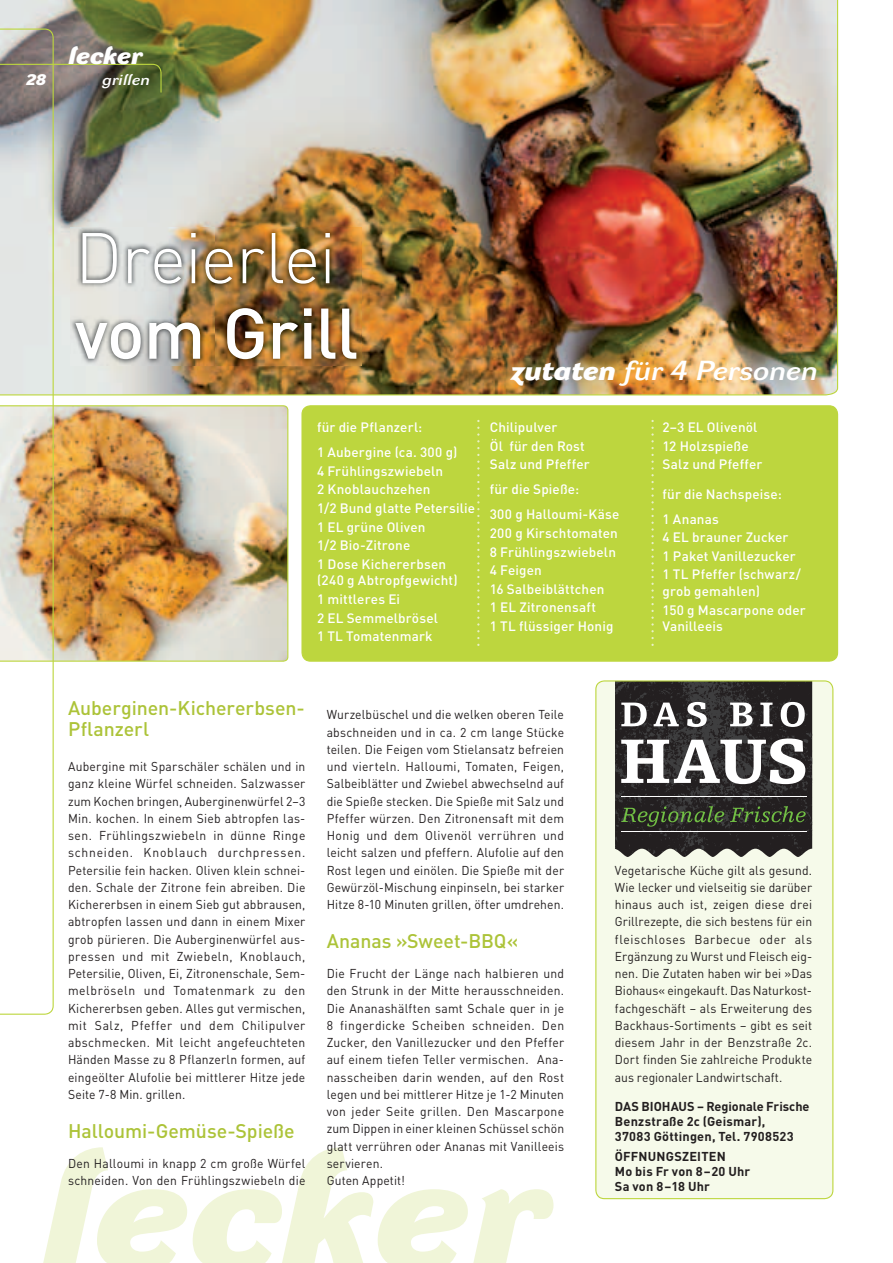
<style>
.page{position:relative;width:893px;height:1263px;background:#fff}
.page>*{position:absolute;margin:0;border:0;box-sizing:border-box;transform-origin:0 0}
.t1{font:italic 700 164.25px "Dyna Grotesk DXE";color:#f0f5d8}
.t2{font:300 70.5px "DIN";letter-spacing:-.02em;color:#fff}
.t3{font:500 70.5px "DIN";color:#fff}
.t4{font:italic 700 27px "Dyna Grotesk LXE";letter-spacing:-.01em;color:#fff}
.t5{font:italic 700 24px "Dyna Grotesk DXE";color:#fff}
.t6{font:500 19.5px/21px "DIN";letter-spacing:-.005em;color:#acc338}
.t7{font:italic 700 15px "Dyna Grotesk LXE";color:#fff}
.t8{font:italic 700 15px "Dyna Grotesk DXE";color:#fff}
.t9{font:500 13.5px/18.6px "DIN";letter-spacing:.01em;color:#fff}
.t10{font:12.75px/17.2px "DIN";letter-spacing:.02em;color:#231f20;text-align:justify;scale:.95 1}
.t11{font:700 12.75px/15px "DIN";letter-spacing:.015em;color:#231f20}
.s1{font-family:"Dyna Grotesk DXE"}
</style>
<div class="page">
<img style="left:0;top:0;width:838px;height:395px">
<img style="left:54px;top:405px;width:234px;height:257px">
<svg style="left:595px;top:680px;width:238px;height:519px;background:#c8cbbe"></svg>
<svg style="left:54px;top:64px;width:108px;height:29px;background:#686b4e"></svg>
<svg style="left:0;top:29px;width:54px;height:986px"></svg>
<div style="left:301px;top:405px;width:537px;height:257px;background:#bdd63e"></div>
<svg style="left:651px;top:420px;width:3px;height:226px"></svg>
<svg style="left:477px;top:420px;width:2px;height:226px"></svg>
<img style="left:70px;top:227px;width:292px;height:138px">
<h3 class="t5" style="left:68px;top:41px;width:75px">lecker</h3>
<p class="t8" style="left:26px;top:71px;width:22px">28</p>
<p class="t7" style="left:102px;top:71px;width:49px">grillen</p>
<h2 class="t2" style="left:75px;top:214px;width:263px">Dreierlei</h2>
<h2 class="t3" style="left:75px;top:288px;width:285px">vom Grill</h2>
<p class="t9" style="left:317px;top:414px;width:142px;line-height:25px">für die Pflanzerl:<br>1 Aubergine (ca. 300 g)</p>
<p class="t9" style="left:317px;top:461px;width:160px">4 Frühlingszwiebeln<br>2 Knoblauchzehen<br>1/2 Bund glatte Petersilie<br>1 EL grüne Oliven<br>1/2 Bio-Zitrone<br>1 Dose Kichererbsen</p>
<p class="t9" style="left:317px;top:571px;width:142px">(240 g Abtropfgewicht)<br>1 mittleres Ei<br>2 EL Semmelbrösel<br>1 TL Tomatenmark</p>
<h3 class="t4" style="left:511px;top:355px;width:308px"><span class="s1">zutaten</span> für 4 Personen</h3>
<p class="t9" style="left:490px;top:417px;width:102px">Chilipulver<br>Öl für den Rost<br>Salz und Pfeffer</p>
<p class="t9" style="left:490px;top:476px;width:131px;line-height:25px">für die Spieße:<br>300 g Halloumi-Käse</p>
<p class="t9" style="left:490px;top:523px;width:130px">200 g Kirschtomaten<br>8 Frühlingszwiebeln<br>4 Feigen<br>16 Salbeiblättchen<br>1 EL Zitronensaft<br>1 TL flüssiger Honig</p>
<p class="t9" style="left:662px;top:417px;width:102px">2–3 EL Olivenöl<br>12 Holzspieße<br>Salz und Pfeffer</p>
<p class="t9" style="left:662px;top:481px;width:121px;line-height:25px">für die Nachspeise:<br>1 Ananas</p>
<p class="t9" style="left:662px;top:528px;width:140px">4 EL brauner Zucker<br>1 Paket Vanillezucker<br>1 TL Pfeffer (schwarz/</p>
<p class="t9" style="left:662px;top:581px;width:145px">grob gemahlen)<br>150 g Mascarpone oder</p>
<p class="t9" style="left:662px;top:616px;width:62px">Vanilleeis</p>
<h3 class="t6" style="left:68px;top:696px;width:238px">Auberginen-Kichererbsen-<br>Pflanzerl</h3>
<p class="t10" style="left:68px;top:758px;width:251px">Aubergine mit Sparschäler schälen und in ganz kleine Würfel schneiden. Salzwasser zum Kochen bringen, Auberginenwürfel 2–3<br>Min. kochen. In einem Sieb abtropfen las&shy;sen. Frühlingszwiebeln in dünne Ringe schneiden. Knoblauch durchpressen.<br>Petersilie fein hacken. Oliven klein schnei&shy;den. Schale der Zitrone fein abreiben. Die Kichererbsen in einem Sieb gut abbrausen, abtropfen lassen und dann in einem Mixer grob pürieren. Die Auberginenwürfel aus&shy;pressen und mit Zwiebeln, Knoblauch, Petersilie, Oliven, Ei, Zitronenschale, Sem&shy;melbröseln und Tomatenmark zu den Kichererbsen geben. Alles gut vermischen, mit Salz, Pfeffer und dem Chilipulver abschmecken. Mit leicht angefeuchteten Händen Masse zu 8 Pflanzerln formen, auf eingeölter Alufolie bei mittlerer Hitze jede Seite 7-8 Min. grillen.</p>
<h3 class="t6" style="left:68px;top:1120px;width:228px">Halloumi-Gemüse-Spieße</h3>
<p class="t10" style="left:68px;top:1154px;width:251px">Den Halloumi in knapp 2 cm große Würfel schneiden. Von den Frühlingszwiebeln die</p>
<p class="t10" style="left:327px;top:706px;width:251px">Wurzelbüschel und die welken oberen Teile abschneiden und in ca. 2 cm lange Stücke teilen. Die Feigen vom Stielansatz befreien und vierteln. Halloumi, Tomaten, Feigen, Salbeiblätter und Zwiebel abwechselnd auf die Spieße stecken. Die Spieße mit Salz und Pfeffer würzen. Den Zitronensaft mit dem Honig und dem Olivenöl verrühren und leicht salzen und pfeffern. Alufolie auf den Rost legen und einölen. Die Spieße mit der Gewürzöl-Mischung einpinseln, bei starker Hitze 8-10 Minuten grillen, öfter umdrehen.</p>
<h3 class="t6" style="left:327px;top:930px;width:193px">Ananas »Sweet-BBQ«</h3>
<p class="t10" style="left:327px;top:965px;width:251px;text-align:left">Die Frucht der Länge nach halbieren und den Strunk in der Mitte herausschneiden.<br>Die Ananashälften samt Schale quer in je 8 fingerdicke Scheiben schneiden. Den Zucker, den Vanillezucker und den Pfeffer auf einem tiefen Teller vermischen. Ana&shy;nasscheiben darin wenden, auf den Rost legen und bei mittlerer Hitze je 1-2 Minuten von jeder Seite grillen. Den Mascarpone zum Dippen in einer kleinen Schüssel schön glatt verrühren oder Ananas mit Vanilleeis servieren.<br>Guten Appetit!</p>
<h1 class="t1" style="left:38px;top:1116px;width:503px">lecker</h1>
<p class="t10" style="left:615px;top:861px;width:209px">Vegetarische Küche gilt als gesund.<br>Wie lecker und vielseitig sie darüber hinaus auch ist, zeigen diese drei Grillrezepte, die sich bestens für ein fleischloses Barbecue oder als Ergänzung zu Wurst und Fleisch eig&shy;nen. Die Zutaten haben wir bei »Das Biohaus« eingekauft. Das Naturkost&shy;fachgeschäft – als Erweiterung des Backhaus-Sortiments – gibt es seit diesem Jahr in der Benzstraße 2c.<br>Dort finden Sie zahlreiche Produkte aus regionaler Landwirtschaft.</p>
<p class="t11" style="left:615px;top:1099px;width:196px">DAS BIOHAUS – Regionale Frische<br>Benzstraße 2c (Geismar),<br>37083 Göttingen, Tel. 7908523</p>
<p class="t11" style="left:615px;top:1148px;width:137px">ÖFFNUNGSZEITEN<br>Mo bis Fr von 8–20 Uhr<br>Sa von 8–18 Uhr</p>
</div>
